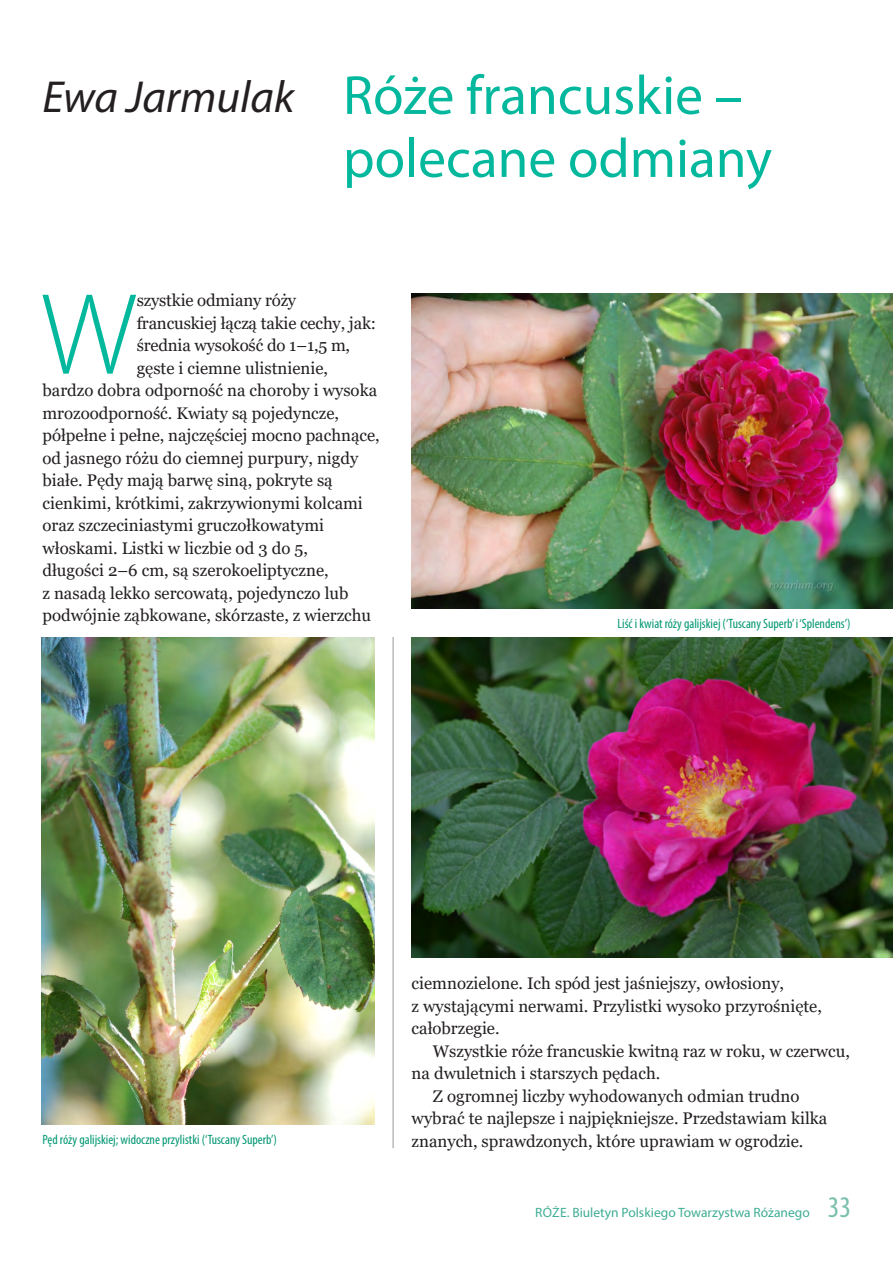
<style>
.page{position:relative;width:893px;height:1263px;background:#fff}
.page>*{position:absolute;margin:0;border:0;box-sizing:border-box;transform-origin:0 0}
.t1{font:300 117px "Myriad Pro";color:#03b89d}
.t2{font:55.5px/63px "Myriad Pro";color:#03b89d}
.t3{font:italic 45px "Myriad Pro";color:#231f20}
.t4{font:condensed 30px "Myriad Pro";color:#78bfac}
.t5{font:16.8px/22.5px "Georgia";color:#231f20}
.ilustracja{font:condensed 13.5px "Myriad Pro";color:#009672}
.t6{font:13.5px "Myriad Pro";color:#3ead94}
</style>
<div class="page">
<hr style="left:393px;top:637px;width:1px;height:511px;background:#97999c">
<img style="left:412px;top:293px;width:481px;height:315px">
<img style="left:412px;top:637px;width:481px;height:321px">
<img style="left:42px;top:637px;width:333px;height:487px">
<p class="t3" style="left:43px;top:70px;width:253px">Ewa Jarmulak</p>
<p class="t2" style="left:343px;top:63px;width:430px">Róże francuskie – polecane odmiany</p>
<p class="t1" style="left:41px;top:270px;width:97px">W</p>
<p class="t5" style="left:137px;top:289px;width:161px">szystkie odmiany róży</p>
<p class="t5" style="left:137px;top:312px;width:241px">francuskiej łączą takie cechy, jak:</p>
<p class="t5" style="left:137px;top:334px;width:215px">średnia wysokość do 1–1,5 m,</p>
<p class="t5" style="left:137px;top:357px;width:193px">gęste i ciemne ulistnienie,</p>
<p class="t5" style="left:43px;top:379px;width:336px">bardzo dobra odporność na choroby i wysoka</p>
<p class="t5" style="left:43px;top:402px;width:298px">mrozoodporność. Kwiaty są pojedyncze,</p>
<p class="t5" style="left:43px;top:424px;width:339px">półpełne i pełne, najczęściej mocno pachnące,</p>
<p class="t5" style="left:43px;top:447px;width:317px">od jasnego różu do ciemnej purpury, nigdy</p>
<p class="t5" style="left:43px;top:469px;width:292px">białe. Pędy mają barwę siną, pokryte są</p>
<p class="t5" style="left:43px;top:492px;width:322px">cienkimi, krótkimi, zakrzywionymi kolcami</p>
<p class="t5" style="left:43px;top:514px;width:283px">oraz szczeciniastymi gruczołkowatymi</p>
<p class="t5" style="left:43px;top:537px;width:267px">włoskami. Listki w liczbie od 3 do 5,</p>
<p class="t5" style="left:43px;top:559px;width:288px">długości 2–6 cm, są szerokoeliptyczne,</p>
<p class="t5" style="left:43px;top:582px;width:308px">z nasadą lekko sercowatą, pojedynczo lub</p>
<p class="t5" style="left:43px;top:604px;width:330px">podwójnie ząbkowane, skórzaste, z wierzchu</p>
<p class="ilustracja" style="left:618px;top:615px;width:234px">Liść i kwiat róży galijskiej (‘Tuscany Superb’ i ‘Splendens’)</p>
<p class="t5" style="left:412px;top:973px;width:412px">ciemnozielone. Ich spód jest jaśniejszy, owłosiony,<br>z wystającymi nerwami. Przylistki wysoko przyrośnięte, całobrzegie.</p>
<p class="t5" style="left:412px;top:1040px;width:440px;text-indent:21px">Wszystkie róże francuskie kwitną raz w roku, w czerwcu, na dwuletnich i starszych pędach.</p>
<p class="t5" style="left:412px;top:1085px;width:417px;text-align:center">Z ogromnej liczby wyhodowanych odmian trudno wybrać te najlepsze i najpiękniejsze. Przedstawiam kilka</p>
<p class="ilustracja" style="left:43px;top:1132px;width:236px">Pęd róży galijskiej; widoczne przylistki (‘Tuscany Superb’)</p>
<p class="t5" style="left:412px;top:1130px;width:393px">znanych, sprawdzonych, które uprawiam w ogrodzie.</p>
<p class="t6" style="left:535px;top:1204px;width:276px">RÓŻE. Biuletyn Polskiego Towarzystwa Różanego</p>
<h3 class="t4" style="left:828px;top:1189px;width:25px">33</h3>
</div>
